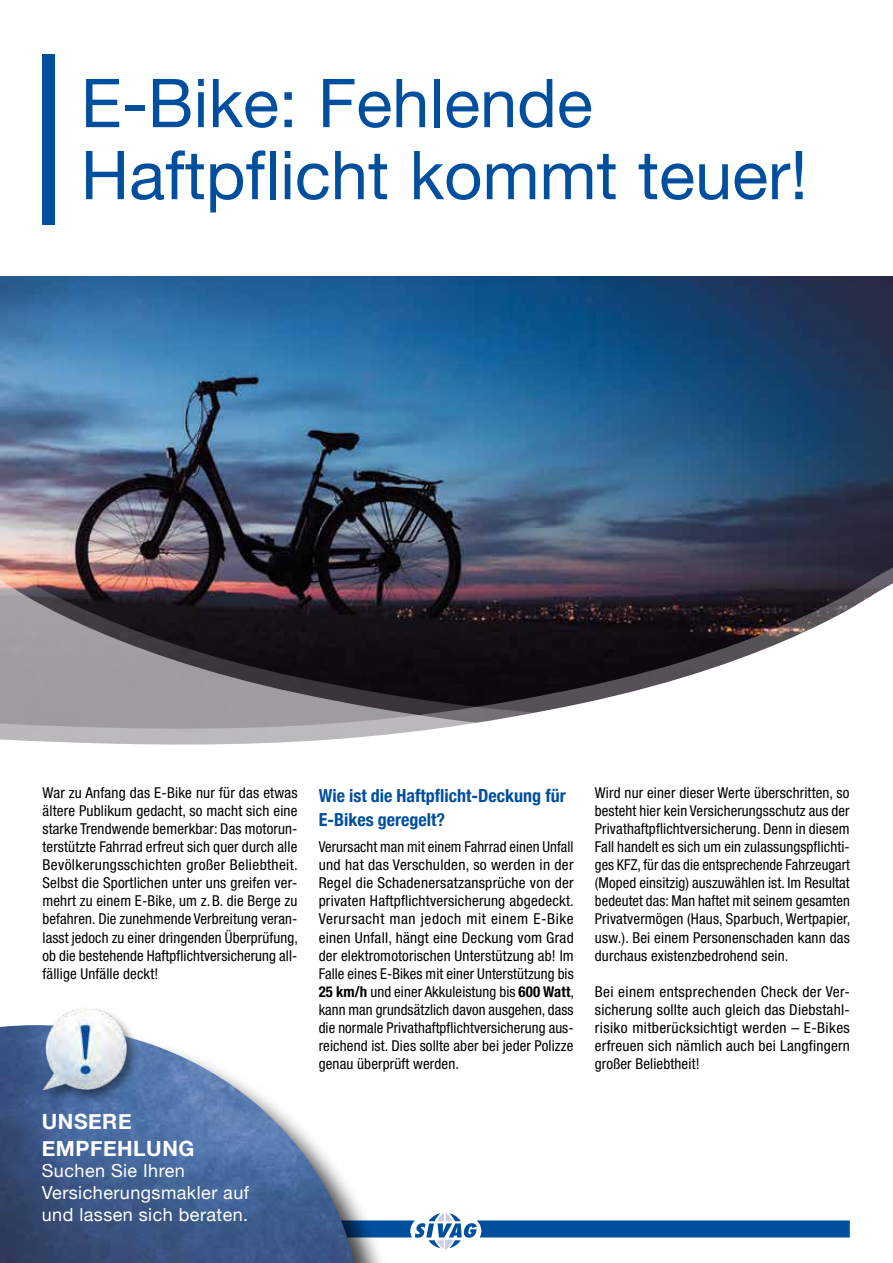
<style>
.page{position:relative;width:893px;height:1263px;background:#fff}
.page>*{position:absolute;margin:0;border:0;box-sizing:border-box;transform-origin:0 0}
.t1{font:67.5px/72px "Helvetica Neue";color:#004f9f}
.t2{font:700 21px/27px "Helvetica Neue";letter-spacing:.025em;color:#fff}
.t3{font:18px/21.6px "Helvetica Neue";letter-spacing:.025em;color:#fff}
.t4{font:700 condensed 18px/24px "Helvetica Neue";color:#004f9f}
.t5{font:condensed 15px/18px "Helvetica Neue LT Std";letter-spacing:.01em;color:#000;text-align:justify}
.s1{font-weight:700}
</style>
<div class="page">
<img style="left:0;top:276px;width:893px;height:281px">
<svg style="left:392px;top:1213px;width:458px;height:36px"></svg>
<div style="left:42px;top:54px;width:13px;height:170px;background:#004f9f"></div>
<svg style="left:0;top:557px;width:893px;height:10px;background:#534954"></svg>
<svg style="left:0;top:567px;width:893px;height:16px;background:#584753"></svg>
<svg style="left:0;top:583px;width:893px;height:162px"></svg>
<div style="left:0;top:1024px;width:392px;height:239px;background:#000;opacity:.75"></div>
<img style="left:0;top:1025px;width:354px;height:238px">
<img style="left:16px;top:1008px;width:139px;height:106px">
<h1 class="t1" style="left:81px;top:71px;width:728px">E-Bike: Fehlende<br>Haftpflicht kommt teuer!</h1>
<p class="t5" style="left:43px;top:784px;width:257px">War zu Anfang das E-Bike nur für das etwas ältere Publikum gedacht, so macht sich eine starke Trendwende bemerkbar: Das motorun&shy;terstützte Fahrrad erfreut sich quer durch alle Bevölkerungsschichten großer Beliebtheit.<br>Selbst die Sportlichen unter uns greifen ver&shy;mehrt zu einem E-Bike, um z.B. die Berge zu befahren. Die zunehmende Verbreitung veran&shy;lasst jedoch zu einer dringenden Überprüfung, ob die bestehende Haftpflichtversicherung all&shy;fällige Unfälle deckt!</p>
<p class="t4" style="left:319px;top:782px;width:248px">Wie ist die Haftpflicht-Deckung für<br>E-Bikes geregelt?</p>
<p class="t5" style="left:319px;top:838px;width:257px">Verursacht man mit einem Fahrrad einen Unfall und hat das Verschulden, so werden in der Regel die Schadenersatzansprüche von der privaten Haftpflichtversicherung abgedeckt.<br>Verursacht man jedoch mit einem E-Bike einen Unfall, hängt eine Deckung vom Grad der elektromotorischen Unterstützung ab! Im Falle eines E-Bikes mit einer Unterstützung bis <span class="s1">25 km/h</span> und einer Akkuleistung bis <span class="s1">600 Watt</span>, kann man grundsätzlich davon ausgehen, dass die normale Privathaftpflichtversicherung aus&shy;reichend ist. Dies sollte aber bei jeder Polizze genau überprüft werden.</p>
<h2 class="t2" style="left:42px;top:1108px;width:154px">UNSERE<br>EMPFEHLUNG</h2>
<p class="t3" style="left:42px;top:1161px;width:209px">Suchen Sie Ihren<br>Versicherungsmakler auf und lassen sich beraten.</p>
<p class="t5" style="left:595px;top:784px;width:257px">Wird nur einer dieser Werte überschritten, so besteht hier kein Versicherungsschutz aus der Privathaftpflichtversicherung. Denn in diesem Fall handelt es sich um ein zulassungspflichti&shy;ges KFZ, für das die entsprechende Fahrzeugart (Moped einsitzig) auszuwählen ist. Im Resultat bedeutet das: Man haftet mit seinem gesamten Privatvermögen (Haus, Sparbuch, Wertpapier, usw.). Bei einem Personenschaden kann das durchaus existenzbedrohend sein.</p>
<p class="t5" style="left:595px;top:982px;width:257px;text-align:left">Bei einem entsprechenden Check der Ver&shy;sicherung sollte auch gleich das Diebstahl&shy;risiko mitberücksichtigt werden – E-Bikes erfreuen sich nämlich auch bei Langfingern großer Beliebtheit!</p>
</div>
